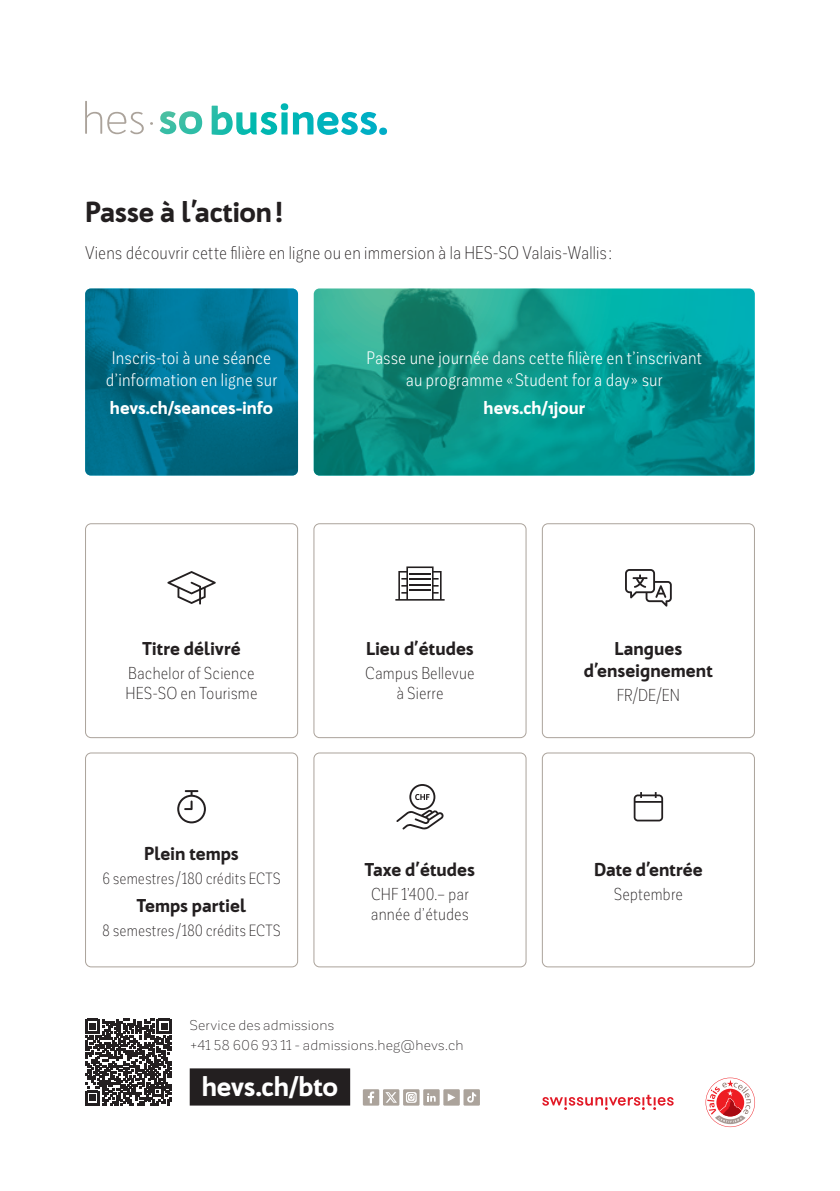
<style>
.page{position:relative;width:840px;height:1191px;background:#fff}
.page>*{position:absolute;margin:0;border:0;box-sizing:border-box;transform-origin:0 0}
.t1{font:900 28px "Bw Quinta Pro";letter-spacing:-.015em;color:#231f20}
.t2{font:900 26.6px "Bw Quinta Pro";letter-spacing:-.01em;color:#fff}
.t3{font:900 18px/21.6px "Bw Quinta Pro";color:#231f20;text-align:center}
.t4{font:300 18px "Corporative Sans Cnd";letter-spacing:.005em;color:#231f20}
.t5{font:17.8px/22px "Corporative Sans Cnd";letter-spacing:.005em;color:#fff;text-align:center}
.t6{font:900 17.4px "Bw Quinta Pro";color:#fff}
.t7{font:300 17px/20.4px "Corporative Sans Cnd";letter-spacing:.01em;color:#231f20}
.t8{font:300 16px "Corporative Sans Cnd";color:#231f20}
.t9{font:300 14px/20px "Corporative Sans";letter-spacing:.015em;color:#231f20}
</style>
<div class="page">
<svg style="left:85px;top:1019px;width:86px;height:86px"></svg>
<div style="left:463px;top:1089px;width:16px;height:16px;background:#aba39b"></div>
<svg style="left:467px;top:1092px;width:9px;height:11px"></svg>
<div style="left:362px;top:1089px;width:17px;height:16px;background:#aba39b"></div>
<svg style="left:368px;top:1091px;width:6px;height:12px"></svg>
<svg style="left:403px;top:1089px;width:16px;height:16px"></svg>
<svg style="left:405px;top:1092px;width:11px;height:10px"></svg>
<div style="left:423px;top:1089px;width:16px;height:16px;background:#aba39b"></div>
<svg style="left:427px;top:1093px;width:8px;height:8px"></svg>
<div style="left:443px;top:1089px;width:16px;height:16px;background:#aba39b"></div>
<svg style="left:447px;top:1093px;width:8px;height:8px"></svg>
<div style="left:383px;top:1089px;width:16px;height:16px;background:#aba39b"></div>
<svg style="left:385px;top:1092px;width:12px;height:10px"></svg>
<img style="left:85px;top:288px;width:213px;height:187px">
<img style="left:313px;top:288px;width:440px;height:187px">
<div style="left:85px;top:523px;width:213px;height:215px;border:1px solid #aba39b;border-radius:6px"></div>
<svg style="left:167px;top:571px;width:48px;height:33px"></svg>
<div style="left:85px;top:752px;width:213px;height:215px;border:1px solid #aba39b;border-radius:6px"></div>
<svg style="left:177px;top:790px;width:29px;height:33px"></svg>
<div style="left:313px;top:752px;width:213px;height:215px;border:1px solid #aba39b;border-radius:6px"></div>
<svg style="left:396px;top:784px;width:48px;height:46px"></svg>
<div style="left:541px;top:752px;width:213px;height:215px;border:1px solid #aba39b;border-radius:6px"></div>
<svg style="left:633px;top:792px;width:29px;height:29px"></svg>
<svg style="left:211px;top:103px;width:165px;height:32px"></svg>
<svg style="left:159px;top:111px;width:43px;height:23px"></svg>
<svg style="left:85px;top:101px;width:68px;height:33px"></svg>
<div style="left:313px;top:523px;width:213px;height:215px;border:1px solid #aba39b;border-radius:6px"></div>
<svg style="left:395px;top:566px;width:49px;height:34px"></svg>
<hr style="left:409px;top:589px;width:21px;height:2px;background:#231f20">
<div style="left:541px;top:523px;width:213px;height:215px;border:1px solid #aba39b;border-radius:6px"></div>
<svg style="left:625px;top:569px;width:46px;height:37px"></svg>
<div style="left:190px;top:1068px;width:160px;height:37px;background:#231f20"></div>
<svg style="left:705px;top:1077px;width:49px;height:50px"></svg>
<svg style="left:542px;top:1094px;width:131px;height:16px"></svg>
<h1 class="t1" style="left:85px;top:194px;width:199px">Passe à l’action!</h1>
<p class="t4" style="left:85px;top:244px;width:528px">Viens découvrir cette filière en ligne ou en immersion à la HES-SO Valais-Wallis:</p>
<p class="t5" style="left:106px;top:347px;width:173px">Inscris-toi à une séance d’information en ligne sur</p>
<p class="t6" style="left:110px;top:396px;width:165px">hevs.ch/seances-info</p>
<p class="t5" style="left:366px;top:347px;width:337px">Passe une journée dans cette filière en t’inscrivant au programme «Student for a day» sur</p>
<p class="t6" style="left:483px;top:396px;width:103px">hevs.ch/1jour</p>
<p class="t3" style="left:142px;top:638px;width:99px">Titre délivré</p>
<p class="t7" style="left:125px;top:663px;width:134px">Bachelor of Science<br>HES-SO en Tourisme</p>
<p class="t3" style="left:144px;top:842px;width:96px">Plein temps</p>
<p class="t8" style="left:102px;top:870px;width:180px">6 semestres/180 crédits ECTS</p>
<p class="t3" style="left:137px;top:894px;width:111px">Temps partiel</p>
<p class="t8" style="left:102px;top:922px;width:180px">8 semestres/180 crédits ECTS</p>
<p class="t3" style="left:366px;top:638px;width:109px">Lieu d’études</p>
<p class="t7" style="left:365px;top:663px;width:111px;text-align:center">Campus Bellevue à Sierre</p>
<p class="t3" style="left:365px;top:858px;width:111px">Taxe d’études</p>
<p class="t7" style="left:370px;top:883px;width:100px">CHF 1’400.– par année d’études</p>
<p class="t3" style="left:583px;top:638px;width:130px">Langues d’enseignement</p>
<p class="t7" style="left:616px;top:684px;width:65px">FR/DE/EN</p>
<p class="t3" style="left:593px;top:858px;width:110px">Date d’entrée</p>
<p class="t7" style="left:613px;top:883px;width:71px">Septembre</p>
<p class="t9" style="left:190px;top:1015px;width:275px">Service des admissions<br>+41 58 606 93 11 - admissions.heg@hevs.ch</p>
<h2 class="t2" style="left:202px;top:1069px;width:138px">hevs.ch/bto</h2>
</div>
